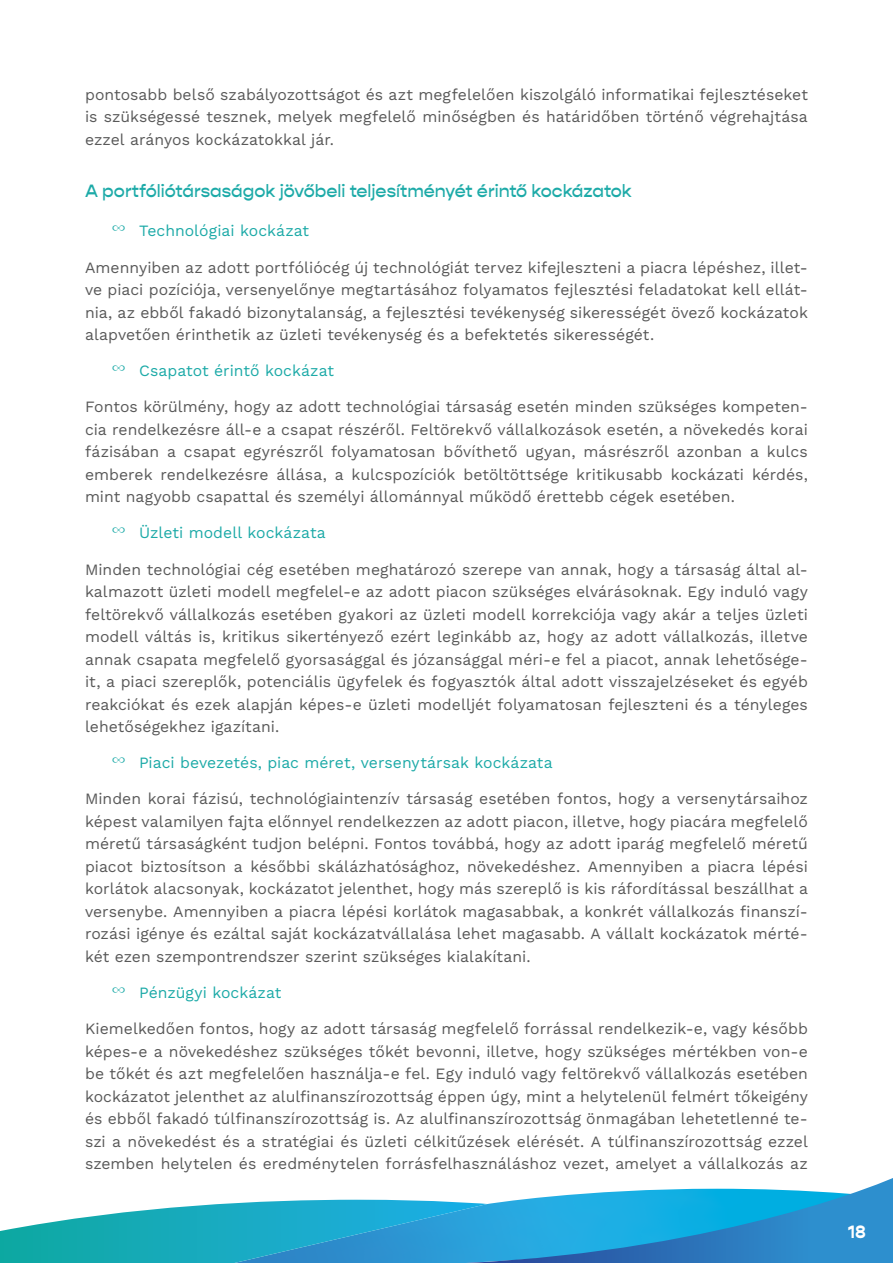
<style>
.page{position:relative;width:893px;height:1263px;background:#fff}
.page>*{position:absolute;margin:0;border:0;box-sizing:border-box;transform-origin:0 0}
.t1{font:500 18px "Gopher";color:#1daaa8}
.t2{font:700 18px "Gopher";color:#fff}
.t3{font:15.75px/22.5px "Work Sans";color:#595959;text-align:justify}
.t4{font:15.75px "Work Sans";color:#1daaa8}
.s1{font-family:"My Font Oxo";font-size:19.5px}
</style>
<div class="page">
<svg style="left:0;top:1178px;width:893px;height:85px"></svg>
<p class="t3" style="left:85px;top:82px;width:724px">pontosabb belső szabályozottságot és azt megfelelően kiszolgáló informatikai fejlesztéseket is szükségessé tesznek, melyek megfelelő minőségben és határidőben történő végrehajtása ezzel arányos kockázatokkal jár.</p>
<p class="t1" style="left:85px;top:180px;width:548px">A portfóliótársaságok jövőbeli teljesítményét érintő kockázatok</p>
<p class="t4" style="left:112px;top:219px;width:199px"><span class="s1">o</span> Technológiai kockázat</p>
<p class="t3" style="left:85px;top:255px;width:724px">Amennyiben az adott portfóliócég új technológiát tervez kifejleszteni a piacra lépéshez, illet&shy;ve piaci pozíciója, versenyelőnye megtartásához folyamatos fejlesztési feladatokat kell ellát&shy;nia, az ebből fakadó bizonytalanság, a fejlesztési tevékenység sikerességét övező kockázatok alapvetően érinthetik az üzleti tevékenység és a befektetés sikerességét.</p>
<p class="t4" style="left:112px;top:359px;width:224px"><span class="s1">o</span> Csapatot érintő kockázat</p>
<p class="t3" style="left:85px;top:395px;width:724px">Fontos körülmény, hogy az adott technológiai társaság esetén minden szükséges kompeten&shy;cia rendelkezésre áll-e a csapat részéről. Feltörekvő vállalkozások esetén, a növekedés korai fázisában a csapat egyrészről folyamatosan bővíthető ugyan, másrészről azonban a kulcs emberek rendelkezésre állása, a kulcspozíciók betöltöttsége kritikusabb kockázati kérdés, mint nagyobb csapattal és személyi állománnyal működő érettebb cégek esetében.</p>
<p class="t4" style="left:112px;top:521px;width:215px"><span class="s1">o</span> Üzleti modell kockázata</p>
<p class="t3" style="left:85px;top:557px;width:724px">Minden technológiai cég esetében meghatározó szerepe van annak, hogy a társaság által al&shy;kalmazott üzleti modell megfelel-e az adott piacon szükséges elvárásoknak. Egy induló vagy feltörekvő vállalkozás esetében gyakori az üzleti modell korrekciója vagy akár a teljes üzleti modell váltás is, kritikus sikertényező ezért leginkább az, hogy az adott vállalkozás, illetve annak csapata megfelelő gyorsasággal és józansággal méri-e fel a piacot, annak lehetősége&shy;it, a piaci szereplők, potenciális ügyfelek és fogyasztók által adott visszajelzéseket és egyéb reakciókat és ezek alapján képes-e üzleti modelljét folyamatosan fejleszteni és a tényleges lehetőségekhez igazítani.</p>
<p class="t4" style="left:112px;top:751px;width:442px"><span class="s1">o</span> Piaci bevezetés, piac méret, versenytársak kockázata</p>
<p class="t3" style="left:85px;top:787px;width:724px">Minden korai fázisú, technológiaintenzív társaság esetében fontos, hogy a versenytársaihoz képest valamilyen fajta előnnyel rendelkezzen az adott piacon, illetve, hogy piacára megfelelő méretű társaságként tudjon belépni. Fontos továbbá, hogy az adott iparág megfelelő méretű piacot biztosítson a későbbi skálázhatósághoz, növekedéshez. Amennyiben a piacra lépési korlátok alacsonyak, kockázatot jelenthet, hogy más szereplő is kis ráfordítással beszállhat a versenybe. Amennyiben a piacra lépési korlátok magasabbak, a konkrét vállalkozás finanszí&shy;rozási igénye és ezáltal saját kockázatvállalása lehet magasabb. A vállalt kockázatok mérté&shy;két ezen szempontrendszer szerint szükséges kialakítani.</p>
<p class="t4" style="left:112px;top:980px;width:171px"><span class="s1">o</span> Pénzügyi kockázat</p>
<p class="t3" style="left:85px;top:1017px;width:724px">Kiemelkedően fontos, hogy az adott társaság megfelelő forrással rendelkezik-e, vagy később képes-e a növekedéshez szükséges tőkét bevonni, illetve, hogy szükséges mértékben von-e be tőkét és azt megfelelően használja-e fel. Egy induló vagy feltörekvő vállalkozás esetében kockázatot jelenthet az alulfinanszírozottság éppen úgy, mint a helytelenül felmért tőkeigény és ebből fakadó túlfinanszírozottság is. Az alulfinanszírozottság önmagában lehetetlenné te&shy;szi a növekedést és a stratégiai és üzleti célkitűzések elérését. A túlfinanszírozottság ezzel szemben helytelen és eredménytelen forrásfelhasználáshoz vezet, amelyet a vállalkozás az</p>
<p class="t2" style="left:848px;top:1221px;width:20px">18</p>
</div>
